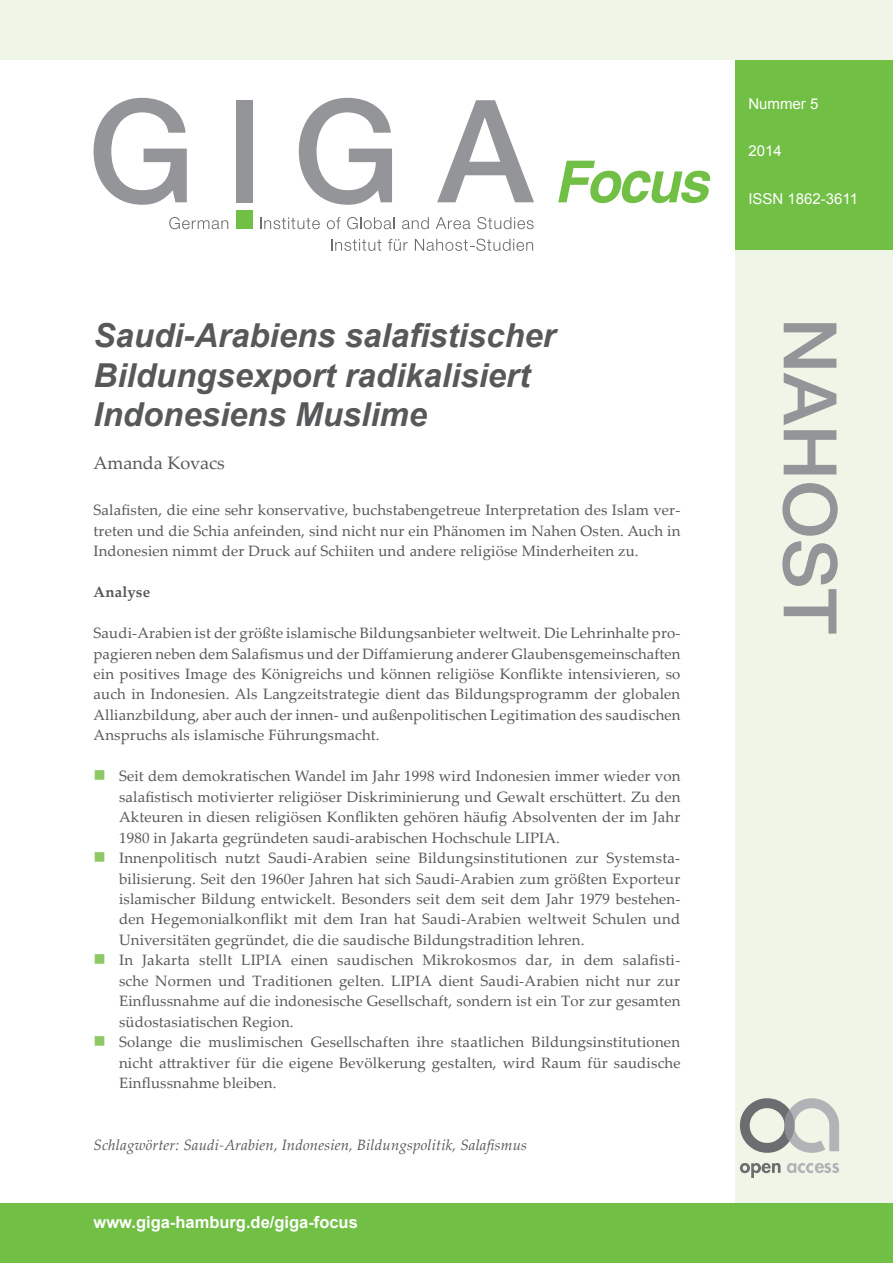
<style>
.page{position:relative;width:893px;height:1263px;background:#fff}
.page>*{position:absolute;margin:0;border:0;box-sizing:border-box;transform-origin:0 0}
.foc__1__seite_titel{font:italic 700 33px/39.6px "Arial";color:#57585a}
.foc__1__seite_autor{font:18px "Palatino Linotype";color:#57585a}
.foc__text_fusszeile{font:700 16.5px "Arial";color:#fff}
.foc__1__seite_aufzae{font:15px/20.4px "Palatino Linotype";letter-spacing:.01em;color:#57585a;text-align:justify}
.foc__1__seite_fliess{font:15px/20.4px "Palatino Linotype";letter-spacing:.01em;color:#57585a;text-align:justify}
.foc__1__seite_schlag{font:italic 15px "Palatino Linotype";letter-spacing:.01em;color:#57585a}
.foc__1__seite_ausgab{font:15px "Arial";color:#fff}
.foc__1__seite_analys{font:700 15px "Palatino Linotype";letter-spacing:.01em;color:#57585a}
</style>
<div class="page">
<div style="left:736px;top:60px;width:157px;height:207px;background:#71bf44"></div>
<div style="left:736px;top:251px;width:157px;height:1012px;background:#eff6e8"></div>
<div style="left:0;top:1203px;width:893px;height:60px;background:#71bf44"></div>
<div style="left:0;top:0;width:893px;height:60px;background:#eff6e8"></div>
<svg style="left:784px;top:323px;width:52px;height:151px"></svg>
<svg style="left:782px;top:483px;width:56px;height:151px"></svg>
<svg style="left:331px;top:239px;width:50px;height:12px"></svg>
<svg style="left:388px;top:239px;width:20px;height:12px"></svg>
<svg style="left:415px;top:239px;width:118px;height:12px"></svg>
<svg style="left:169px;top:217px;width:59px;height:12px"></svg>
<svg style="left:260px;top:217px;width:60px;height:12px"></svg>
<svg style="left:327px;top:217px;width:14px;height:12px"></svg>
<svg style="left:347px;top:217px;width:47px;height:12px"></svg>
<svg style="left:402px;top:217px;width:27px;height:12px"></svg>
<svg style="left:436px;top:217px;width:34px;height:12px"></svg>
<svg style="left:477px;top:217px;width:57px;height:12px"></svg>
<div style="left:236px;top:100px;width:17px;height:102px;background:#939598"></div>
<svg style="left:94px;top:98px;width:93px;height:107px"></svg>
<svg style="left:299px;top:98px;width:93px;height:107px"></svg>
<svg style="left:437px;top:100px;width:97px;height:102px"></svg>
<div style="left:236px;top:211px;width:17px;height:18px;background:#71bf44"></div>
<svg style="left:558px;top:161px;width:153px;height:42px"></svg>
<svg style="left:740px;top:1098px;width:99px;height:55px"></svg>
<svg style="left:740px;top:1163px;width:41px;height:15px"></svg>
<svg style="left:787px;top:1163px;width:52px;height:10px"></svg>
<p class="foc__1__seite_titel" style="left:94px;top:317px;width:464px">Saudi-Arabiens salafistischer<br>Bildungsexport radikalisiert<br>Indonesiens Muslime</p>
<p class="foc__1__seite_autor" style="left:94px;top:450px;width:133px">Amanda Kovacs</p>
<p class="foc__1__seite_fliess" style="left:94px;top:499px;width:588px">Salafisten, die eine sehr konservative, buchstabengetreue Interpretation des Islam ver&shy;treten und die Schia anfeinden, sind nicht nur ein Phänomen im Nahen Osten. Auch in Indonesien nimmt der Druck auf Schiiten und andere religiöse Minderheiten zu.</p>
<p class="foc__1__seite_analys" style="left:94px;top:581px;width:58px">Analyse</p>
<p class="foc__1__seite_fliess" style="left:94px;top:622px;width:588px">Saudi-Arabien ist der größte islamische Bildungsanbieter weltweit. Die Lehrinhalte pro&shy;pagieren neben dem Salafismus und der Diffamierung anderer Glaubensgemeinschaften ein positives Image des Königreichs und können religiöse Konflikte intensivieren, so auch in Indonesien. Als Langzeitstrategie dient das Bildungsprogramm der globalen Allianzbildung, aber auch der innen- und außenpolitischen Legitimation des saudischen Anspruchs als islamische Führungsmacht.</p>
<p class="foc__1__seite_aufzae" style="left:119px;top:765px;width:563px">Seit dem demokratischen Wandel im Jahr 1998 wird Indonesien immer wieder von salafistisch motivierter religiöser Diskriminierung und Gewalt erschüttert. Zu den Akteuren in diesen religiösen Konflikten gehören häufig Absolventen der im Jahr 1980 in Jakarta gegründeten saudi-arabischen Hochschule LIPIA.</p>
<p class="foc__1__seite_aufzae" style="left:119px;top:847px;width:563px">Innenpolitisch nutzt Saudi-Arabien seine Bildungsinstitutionen zur Systemsta&shy;bilisierung. Seit den 1960er Jahren hat sich Saudi-Arabien zum größten Exporteur islamischer Bildung entwickelt. Besonders seit dem seit dem Jahr 1979 bestehen&shy;den Hegemonialkonflikt mit dem Iran hat Saudi-Arabien weltweit Schulen und Universitäten gegründet, die die saudische Bildungstradition lehren.</p>
<p class="foc__1__seite_aufzae" style="left:119px;top:949px;width:563px">In Jakarta stellt LIPIA einen saudischen Mikrokosmos dar, in dem salafisti&shy;sche Normen und Traditionen gelten. LIPIA dient Saudi-Arabien nicht nur zur Einflussnahme auf die indonesische Gesellschaft, sondern ist ein Tor zur gesamten südostasiatischen Region.</p>
<p class="foc__1__seite_aufzae" style="left:119px;top:1031px;width:563px">Solange die muslimischen Gesellschaften ihre staatlichen Bildungsinstitutionen nicht attraktiver für die eigene Bevölkerung gestalten, wird Raum für saudische Einflussnahme bleiben.</p>
<p class="foc__1__seite_schlag" style="left:94px;top:1134px;width:435px">Schlagwörter: Saudi-Arabien, Indonesien, Bildungspolitik, Salafismus</p>
<p class="foc__text_fusszeile" style="left:94px;top:1211px;width:266px">www.giga-hamburg.de/giga-focus</p>
<p class="foc__1__seite_ausgab" style="left:748px;top:94px;width:72px">Nummer 5</p>
<p class="foc__1__seite_ausgab" style="left:748px;top:141px;width:35px">2014</p>
<p class="foc__1__seite_ausgab" style="left:748px;top:189px;width:111px">ISSN 1862-3611</p>
</div>
